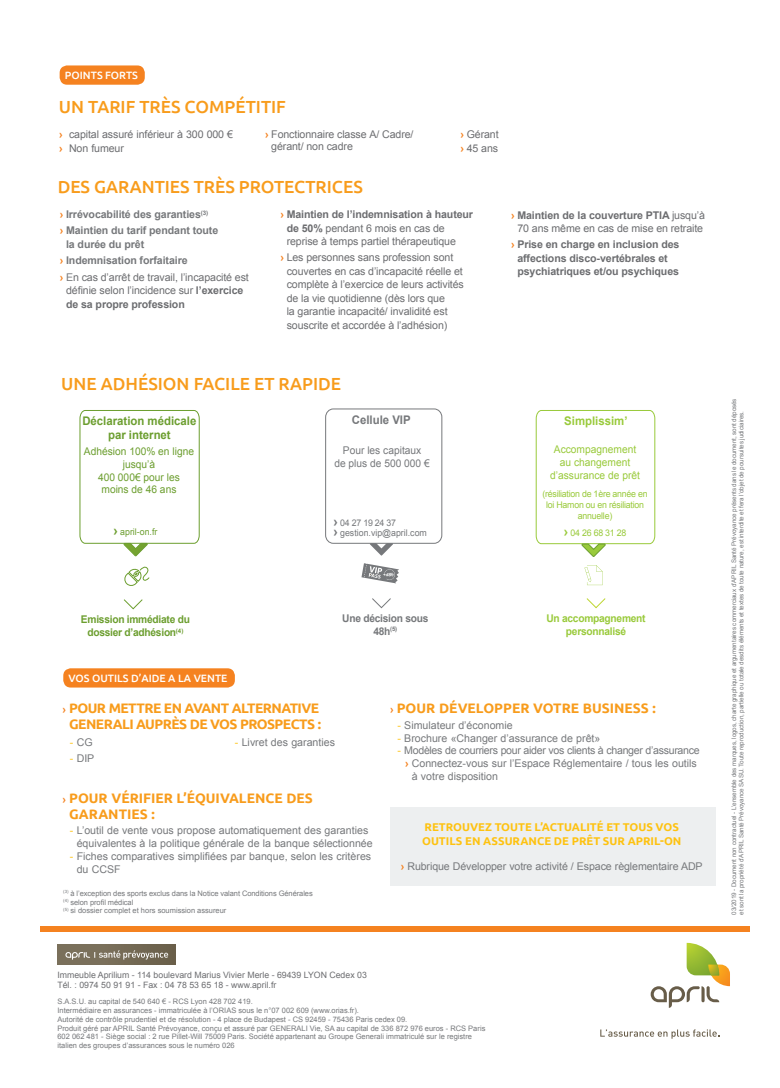
<style>
.page{position:relative;width:780px;height:1088px;background:#fff}
.page>*{position:absolute;margin:0;border:0;box-sizing:border-box;transform-origin:0 0}
.t1{font:500 17.5px "Ubuntu";color:#f89c1c}
.t2{font:700 13.75px/16.5px "Ubuntu";letter-spacing:-.015em;color:#f89c1c}
.t3{font:700 13.75px/16.5px "Ubuntu";letter-spacing:-.04em;color:#f89c1c;text-align:center}
.t4{font:700 11.88px/14.2px "Arial";color:#6c9e2f;text-align:center;scale:.96 1}
.t5{font:700 11.88px "Arial";color:#99ca3b;scale:.96 1}
.t6{font:700 11.88px "Arial";color:#76787b;scale:.96 1}
.Point_clé{font:700 11.25px/13.5px "Ubuntu";color:#fec210}
.t7{font:10.62px/13.5px "Arial";letter-spacing:-.01em;color:#6c6d70}
.t8{font:10.62px/12.8px "Arial";color:#76787b}
.t9{font:700 10.62px/13.8px "Arial";letter-spacing:-.01em;color:#76787b}
.t10{font:700 10.62px/13.5px "Arial";letter-spacing:-.01em;color:#6c6d70;text-align:center}
.t11{font:10.62px "Arial";letter-spacing:-.03em;color:#76787b}
.t12{font:10.62px/12.8px "Arial";color:#6c9e2f;text-align:center;scale:.96 1}
.t13{font:10.62px/12.8px "Arial";color:#99ca3b;text-align:center;scale:.96 1}
.t14{font:700 10.62px/13.8px "Arial";letter-spacing:-.025em;color:#6c9e2f;text-align:center;scale:.96 1}
.Point_clé-2{font:500 10.62px "Ubuntu";color:#fff}
.t15{font:10.62px/12.8px "Arial";color:#76787b;text-align:center;scale:.96 1}
.t16{font:700 10.62px/12.8px "Arial";letter-spacing:-.025em;color:#99ca3b;text-align:center;scale:.96 1}
.t17{font:700 10.62px/12.8px "Arial";letter-spacing:-.01em;color:#76787b;text-align:center;scale:.96 1}
.t18{font:9.12px/11px "Arial";letter-spacing:-.025em;color:#99ca3b;text-align:center;scale:.96 1}
.t19{font:9.12px "Arial";color:#76787b;scale:.96 1}
.t20{font:9.12px "Arial";color:#6c9e2f;scale:.96 1}
.t21{font:8.75px "Arial";color:#6c6d70}
.t22{font:7.5px/8.8px "Arial";color:#76787b}
.t23{font:6.25px/7.5px "Arial";letter-spacing:-.01em;color:#76787b}
.s1{font-weight:700;color:#f58220}
.s2{color:#f58220}
.s3{color:#76787b}
.s4{font-weight:700}
.s5{font-weight:700;font-size:12.88px}
.s6{font-family:"Arial";font-size:10.62px;color:#f58220}
.s7{color:#fec210}
</style>
<div class="page">
<div style="left:325px;top:409px;width:117px;height:134px;border:1px solid #76787b;border-radius:8px"></div>
<div style="left:391px;top:807px;width:324px;height:79px;background:#edeff0"></div>
<div style="left:41px;top:926px;width:708px;height:5px;background:#f58220"></div>
<div style="left:58px;top:944px;width:118px;height:20px;background:linear-gradient(to right,#7e745f,#6b614c)"></div>
<svg style="left:65px;top:950px;width:103px;height:10px"></svg>
<div style="left:60px;top:65px;width:85px;height:20px;background:#f58220;border-radius:8px"></div>
<div style="left:63px;top:668px;width:172px;height:19px;background:#f58220;border-radius:8px"></div>
<svg style="left:370px;top:543px;width:23px;height:13px"></svg>
<svg style="left:372px;top:598px;width:19px;height:10px"></svg>
<svg style="left:124px;top:566px;width:25px;height:20px"></svg>
<svg style="left:80px;top:410px;width:120px;height:146px"></svg>
<svg style="left:124px;top:599px;width:19px;height:11px"></svg>
<svg style="left:535px;top:410px;width:120px;height:147px"></svg>
<svg style="left:586px;top:598px;width:20px;height:10px"></svg>
<svg style="left:584px;top:565px;width:18px;height:20px"></svg>
<svg style="left:650px;top:943px;width:80px;height:65px"></svg>
<svg style="left:600px;top:1029px;width:119px;height:10px"></svg>
<svg style="left:361px;top:563px;width:38px;height:20px"></svg>
<p class="Point_clé-2" style="left:65px;top:69px;width:74px">POINTS FORTS</p>
<p class="t1" style="left:59px;top:96px;width:228px">UN TARIF TRÈS COMPÉTITIF</p>
<p class="t7" style="left:59px;top:128px;width:175px"><span class="s1">›</span> capital assuré inférieur à 300 000 €</p>
<p class="t7" style="left:59px;top:141px;width:66px"><span class="s1">›</span> Non fumeur</p>
<p class="t7" style="left:271px;top:128px;width:144px;line-height:11.9px;text-indent:-6px"><span class="s1">›</span> Fonctionnaire classe A/ Cadre/ gérant/ non cadre</p>
<p class="t7" style="left:460px;top:128px;width:40px"><span class="s1">›</span> Gérant</p>
<p class="t7" style="left:460px;top:141px;width:39px"><span class="s1">›</span> 45 ans</p>
<p class="t1" style="left:58px;top:175px;width:307px">DES GARANTIES TRÈS PROTECTRICES</p>
<p class="t9" style="left:60px;top:208px;width:150px"><span class="s2">›</span> Irrévocabilité des garanties<sup>(3)</sup></p>
<p class="t9" style="left:66px;top:224px;width:154px;text-indent:-6px"><span class="s2">›</span> Maintien du tarif pendant toute la durée du prêt</p>
<p class="t9" style="left:60px;top:254px;width:129px"><span class="s2">›</span> Indemnisation forfaitaire</p>
<p class="t7" style="left:66px;top:270px;width:184px;text-indent:-6px"><span class="s1">›</span> <span class="s3">E</span>n cas d’arrêt de travail, l’incapacité est définie selon l’incidence sur <span class="s4">l’exercice de sa propre profession</span></p>
<p class="t7" style="left:287px;top:208px;width:188px;text-indent:-6px"><span class="s1">›</span> <span class="s4">Maintien de l’indemnisation à hauteur de 50%</span> pendant 6 mois en cas de reprise à temps partiel thérapeutique</p>
<p class="t7" style="left:287px;top:251px;width:179px;text-indent:-6px"><span class="s1">›</span> Les personnes sans profession sont couvertes en cas d’incapacité réelle et complète à l’exercice de leurs activités de la vie quotidienne (dès lors que<br>la garantie incapacité/ invalidité est souscrite et accordée à l’adhésion)</p>
<p class="t1" style="left:61px;top:372px;width:281px">UNE ADHÉSION FACILE ET RAPIDE</p>
<p class="t4" style="left:82px;top:414px;width:120px">Déclaration médicale par internet</p>
<p class="t12" style="left:84px;top:445px;width:116px">Adhésion 100% en ligne jusqu’à<br>400 000€ pour les moins de 46 ans</p>
<p class="t20" style="left:113px;top:526px;width:47px"><span class="s5">›</span> april-on.fr</p>
<p class="t14" style="left:81px;top:612px;width:115px">Emission immédiate du dossier d’adhésion<sup>(4)</sup></p>
<p class="Point_clé-2" style="left:69px;top:671px;width:160px">VOS OUTILS D’AIDE A LA VENTE</p>
<p class="t6" style="left:352px;top:412px;width:63px">Cellule VIP</p>
<p class="t15" style="left:334px;top:444px;width:101px">Pour les capitaux<br>de plus de 500 000 €</p>
<p class="t19" style="left:333px;top:517px;width:67px"><span class="s5">›</span> 04 27 19 24 37</p>
<p class="t19" style="left:333px;top:526px;width:99px"><span class="s5">›</span> gestion.vip@april.com</p>
<p class="t17" style="left:342px;top:612px;width:91px">Une décision sous<br>48h<sup>(5)</sup></p>
<p class="t7" style="left:511px;top:208px;width:195px;text-align:center"><span class="s1">›</span> <span class="s4">Maintien de la couverture PTIA</span> jusqu’à<br>70 ans même en cas de mise en retraite</p>
<p class="t10" style="left:511px;top:238px;width:170px"><span class="s2">›</span> Prise en charge en inclusion des affections disco-vertébrales et psychiatriques et/ou psychiques</p>
<p class="t5" style="left:564px;top:413px;width:68px">Simplissim’</p>
<p class="t13" style="left:550px;top:443px;width:95px">Accompagnement au changement d’assurance de prêt</p>
<p class="t18" style="left:542px;top:488px;width:111px">(résiliation de 1ère année en loi Hamon ou en résiliation annuelle)</p>
<p class="t18" style="left:564px;top:527px;width:67px"><span class="s5">›</span> 04 26 68 31 28</p>
<p class="t16" style="left:546px;top:612px;width:105px">Un accompagnement personnalisé</p>
<p class="t3" style="left:62px;top:699px;width:260px"><span class="s6">›</span> POUR METTRE EN AVANT ALTERNATIVE<br>GENERALI AUPRÈS DE VOS PROSPECTS :</p>
<p class="t8" style="left:70px;top:735px;width:24px"><span class="s7">-</span> CG</p>
<p class="t8" style="left:70px;top:752px;width:26px"><span class="s7">-</span> DIP</p>
<p class="t8" style="left:235px;top:736px;width:102px"><span class="s7">-</span> Livret des garanties</p>
<p class="t2" style="left:390px;top:699px;width:267px"><span class="s6">›</span> POUR DÉVELOPPER VOTRE BUSINESS :</p>
<p class="t8" style="left:397px;top:719px;width:117px"><span class="s7">-</span> Simulateur d’économie</p>
<p class="t8" style="left:397px;top:731px;width:204px"><span class="s7">-</span> Brochure «Changer d’assurance de prêt»</p>
<p class="t11" style="left:397px;top:743px;width:304px"><span class="s7">-</span> Modèles de courriers pour aider vos clients à changer d’assurance</p>
<p class="t8" style="left:412px;top:757px;width:286px;text-indent:-7px"><span class="s1">›</span> Connectez-vous sur l’Espace Réglementaire / tous les outils à votre disposition</p>
<p class="t2" style="left:69px;top:789px;width:245px;text-indent:-7px"><span class="s6">›</span> POUR VÉRIFIER L’ÉQUIVALENCE DES<br>GARANTIES :</p>
<p class="t8" style="left:77px;top:824px;width:297px;text-indent:-7px"><span class="s7">-</span> L’outil de vente vous propose automatiquement des garanties équivalentes à la politique générale de la banque sélectionnée</p>
<p class="t8" style="left:77px;top:850px;width:296px;text-indent:-7px"><span class="s7">-</span> Fiches comparatives simplifiées par banque, selon les critères du CCSF</p>
<p class="t8" style="left:400px;top:859px;width:303px"><span class="s1">›</span> Rubrique Développer votre activité / Espace règlementaire ADP</p>
<p class="Point_clé" style="left:422px;top:820px;width:261px">RETROUVEZ TOUTE L’ACTUALITÉ ET TOUS VOS<br>OUTILS EN ASSURANCE DE PRÊT SUR APRIL-ON</p>
<p class="t22" style="left:63px;top:889px;width:251px"><sup>(3)</sup> à l’exception des sports exclus dans la Notice valant Conditions Générales</p>
<p class="t22" style="left:63px;top:897px;width:72px"><sup>(4)</sup> selon profil médical</p>
<p class="t22" style="left:63px;top:906px;width:165px"><sup>(5)</sup> si dossier complet et hors soumission assureur</p>
<p class="t21" style="left:57px;top:969px;width:311px">Immeuble Aprilium - 114 boulevard Marius Vivier Merle - 69439 LYON Cedex 03</p>
<p class="t21" style="left:57px;top:979px;width:220px">Tél. : 0974 50 91 91 - Fax : 04 78 53 65 18 - www.april.fr</p>
<p class="t22" style="left:57px;top:997px;width:303px">S.A.S.U. au capital de 540 640 € - RCS Lyon 428 702 419.<br>Intermédiaire en assurances - immatriculée à l’ORIAS sous le n°07 002 609 (www.orias.fr).</p>
<p class="t22" style="left:57px;top:1015px;width:429px">Autorité de contrôle prudentiel et de résolution - 4 place de Budapest - CS 92459 - 75436 Paris cedex 09.<br>Produit géré par APRIL Santé Prévoyance, conçu et assuré par GENERALI Vie, SA au capital de 336 872 976 euros - RCS Paris 602 062 481 - Siège social : 2 rue Pillet-Will 75009 Paris. Société appartenant au Groupe Generali immatriculé sur le registre italien des groupes d’assurances sous le numéro 026</p>
<p class="t23" style="left:730px;top:914px;width:518px;rotate:-90deg">03/2019 - Document non contractuel - L’ensemble des marques, logos, charte graphique et argumentaires commerciaux d’APRIL Santé Prévoyance présents dans le document, sont déposés et sont la propriété d’APRIL Santé Prévoyance SASU. Toute reproduction, partielle ou totale desdits éléments et textes de toute nature, est interdite et fera l’objet de poursuites judiciaires.</p>
</div>
